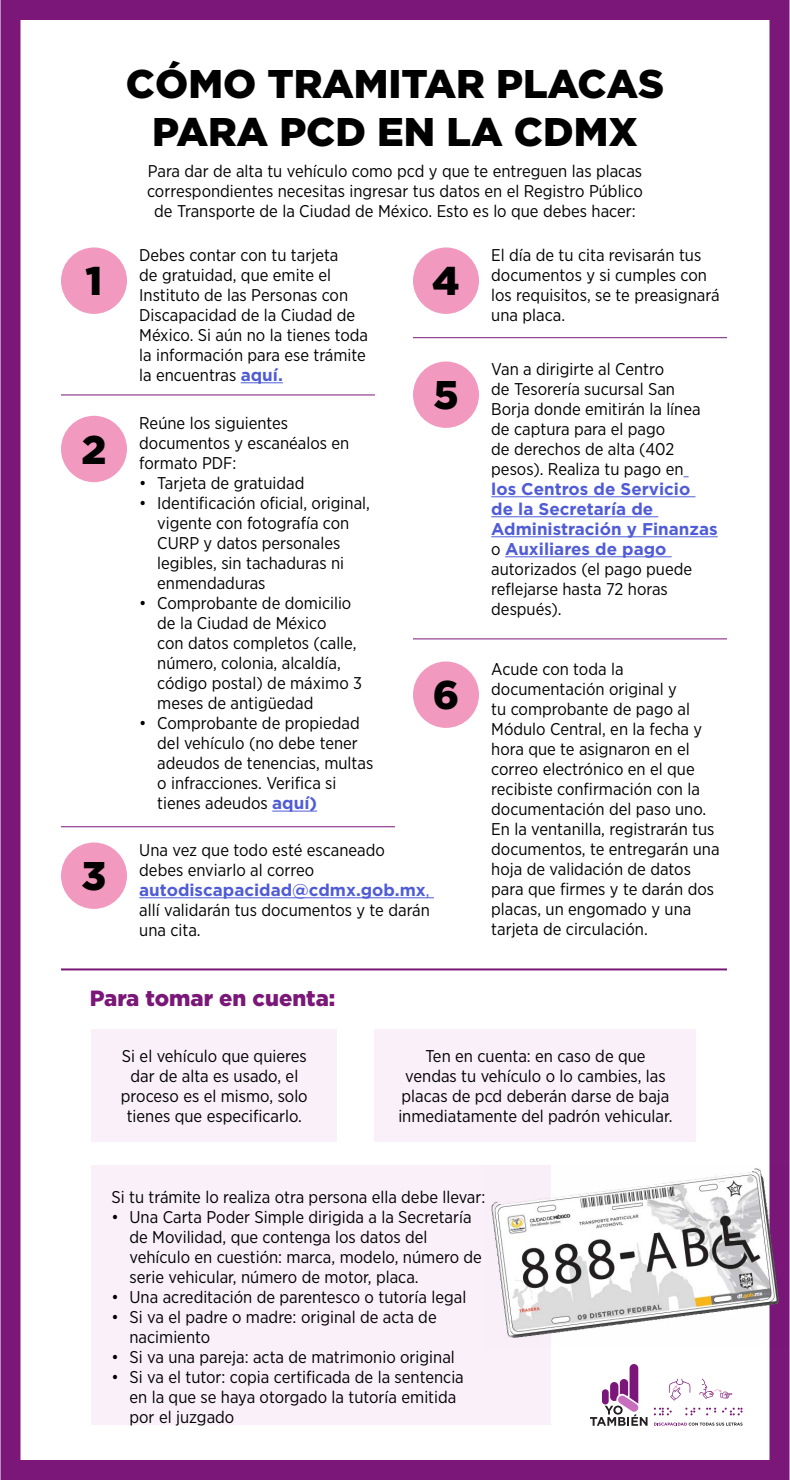
<style>
.page{position:relative;width:790px;height:1480px;background:#fff}
.page>*{position:absolute;margin:0;border:0;box-sizing:border-box;transform-origin:0 0}
.t1{font:900 40px/48px "Gotham";color:#000;text-align:center}
.Texto{font:900 22px "Gotham";color:#7a1778}
.Texto-2{font:17px/20px "Gotham Narrow";color:#000}
.Viñetas{font:17px/20px "Gotham Narrow";color:#000}
.sumario{font:17px/20px "Gotham Narrow";color:#000;text-align:center}
.s1{font-family:"Gotham";font-weight:700;color:#4f5cd6}
.s2{color:#4f5cd6}
</style>
<div class="page">
<div style="left:0;top:0;width:790px;height:1480px;border:20px solid #7a1778"></div>
<hr style="left:61px;top:395px;width:314px;height:1px;background:#7a1778">
<hr style="left:413px;top:337px;width:314px;height:1px;background:#7a1778">
<hr style="left:413px;top:639px;width:314px;height:1px;background:#7a1778">
<hr style="left:61px;top:826px;width:334px;height:1px;background:#7a1778">
<hr style="left:61px;top:968px;width:666px;height:2px;background:#7a1778">
<svg style="left:590px;top:1364px;width:58px;height:62px"></svg>
<svg style="left:669px;top:1379px;width:22px;height:22px"></svg>
<svg style="left:699px;top:1379px;width:33px;height:20px"></svg>
<svg style="left:654px;top:1423px;width:89px;height:3px"></svg>
<svg style="left:654px;top:1408px;width:18px;height:7px"></svg>
<svg style="left:685px;top:1408px;width:15px;height:7px"></svg>
<svg style="left:706px;top:1408px;width:10px;height:7px"></svg>
<svg style="left:722px;top:1408px;width:21px;height:7px"></svg>
<hr style="left:241px;top:382px;width:42px;height:1px;background:#4f5cd6">
<div style="left:61px;top:247px;width:66px;height:67px;background:#f299bf;border-radius:50%"></div>
<div style="left:413px;top:247px;width:66px;height:67px;background:#f299bf;border-radius:50%"></div>
<hr style="left:491px;top:496px;width:205px;height:1px;background:#4f5cd6">
<hr style="left:491px;top:516px;width:167px;height:1px;background:#4f5cd6">
<hr style="left:491px;top:536px;width:227px;height:1px;background:#4f5cd6">
<hr style="left:505px;top:556px;width:167px;height:1px;background:#4f5cd6">
<div style="left:413px;top:361px;width:66px;height:67px;background:#f299bf;border-radius:50%"></div>
<div style="left:413px;top:661px;width:66px;height:67px;background:#f299bf;border-radius:50%"></div>
<hr style="left:139px;top:897px;width:295px;height:1px;background:#4f5cd6">
<div style="left:61px;top:842px;width:66px;height:67px;background:#f299bf;border-radius:50%"></div>
<hr style="left:272px;top:811px;width:45px;height:1px;background:#4f5cd6">
<div style="left:61px;top:416px;width:66px;height:66px;background:#f299bf;border-radius:50%"></div>
<div style="left:92px;top:1029px;width:245px;height:113px;background:#f9f0f9"></div>
<div style="left:92px;top:1165px;width:459px;height:260px;background:#f9f0f9"></div>
<div style="left:375px;top:1029px;width:321px;height:113px;background:#f9f0f9"></div>
<img style="left:491px;top:1165px;width:299px;height:182px">
<h2 class="t1" style="left:86px;top:256px;width:18px">1</h2>
<h2 class="t1" style="left:82px;top:424px;width:26px">2</h2>
<h2 class="t1" style="left:82px;top:851px;width:26px">3</h2>
<h1 class="t1" style="left:126px;top:58px;width:540px">CÓMO TRAMITAR PLACAS<br>PARA PCD EN LA CDMX</h1>
<p class="sumario" style="left:147px;top:161px;width:497px">Para dar de alta tu vehículo como pcd y que te entreguen las placas correspondientes necesitas ingresar tus datos en el Registro Público de Transporte de la Ciudad de México. Esto es lo que debes hacer:</p>
<p class="Texto-2" style="left:139px;top:245px;width:230px">Debes contar con tu tarjeta<br>de gratuidad, que emite el<br>Instituto de las Personas con<br>Discapacidad de la Ciudad de<br>México. Si aún no la tienes toda la información para ese trámite la encuentras <span class="s1">aquí.</span></p>
<p class="Texto-2" style="left:139px;top:413px;width:212px">Reúne los siguientes documentos y escanéalos en formato PDF:</p>
<p class="Viñetas" style="left:139px;top:473px;width:167px">• Tarjeta de gratuidad</p>
<p class="Viñetas" style="left:157px;top:493px;width:214px;text-indent:-18px">• Identificación oficial, original, vigente con fotografía con<br>CURP y datos personales legibles, sin tachaduras ni enmendaduras</p>
<p class="Viñetas" style="left:157px;top:593px;width:206px;text-indent:-18px">• Comprobante de domicilio de la Ciudad de México<br>con datos completos (calle, número, colonia, alcaldía, código postal) de máximo 3 meses de antigüedad</p>
<p class="Texto-2" style="left:157px;top:713px;width:218px;text-indent:-18px">• Comprobante de propiedad del vehículo (no debe tener adeudos de tenencias, multas o infracciones. Verifica si tienes adeudos <span class="s1">aquí)</span></p>
<h2 class="t1" style="left:432px;top:256px;width:29px">4</h2>
<h2 class="t1" style="left:433px;top:370px;width:27px">5</h2>
<h2 class="t1" style="left:433px;top:670px;width:28px">6</h2>
<p class="Texto-2" style="left:139px;top:840px;width:247px">Una vez que todo esté escaneado debes enviarlo al correo</p>
<p class="Texto-2" style="left:139px;top:880px;width:292px;text-align:justify"><span class="s1">autodiscapacidad@cdmx.gob.mx</span><span class="s2">, </span>allí validarán tus documentos y te darán una cita.</p>
<p class="Texto-2" style="left:491px;top:245px;width:230px">El día de tu cita revisarán tus documentos y si cumples con los requisitos, se te preasignará una placa.</p>
<p class="Texto-2" style="left:491px;top:359px;width:228px">Van a dirigirte al Centro<br>de Tesorería sucursal San<br>Borja donde emitirán la línea de captura para el pago<br>de derechos de alta (402 pesos). Realiza tu pago en<br><span class="s1">los Centros de Servicio<br>de la Secretaría de<br>Administración y Finanzas </span>o <span class="s1">Auxiliares de pago </span>autorizados (el pago puede reflejarse hasta 72 horas después).</p>
<p class="Texto-2" style="left:491px;top:659px;width:230px">Acude con toda la documentación original y<br>tu comprobante de pago al<br>Módulo Central, en la fecha y hora que te asignaron en el correo electrónico en el que recibiste confirmación con la documentación del paso uno.<br>En la ventanilla, registrarán tus documentos, te entregarán una hoja de validación de datos para que firmes y te darán dos placas, un engomado y una tarjeta de circulación.</p>
<p class="Texto" style="left:90px;top:986px;width:247px">Para tomar en cuenta:</p>
<p class="Texto-2" style="left:121px;top:1046px;width:188px;text-align:center">Si el vehículo que quieres dar de alta es usado, el proceso es el mismo, solo tienes que especificarlo.</p>
<p class="Texto-2" style="left:398px;top:1046px;width:276px;text-align:center">Ten en cuenta: en caso de que vendas tu vehículo o lo cambies, las placas de pcd deberán darse de baja inmediatamente del padrón vehicular.</p>
<p class="Texto-2" style="left:112px;top:1187px;width:375px">Si tu trámite lo realiza otra persona ella debe llevar:</p>
<p class="Viñetas" style="left:130px;top:1207px;width:354px;text-indent:-18px">• Una Carta Poder Simple dirigida a la Secretaría de Movilidad, que contenga los datos del vehículo en cuestión: marca, modelo, número de serie vehicular, número de motor, placa.</p>
<p class="Viñetas" style="left:112px;top:1287px;width:356px">• Una acreditación de parentesco o tutoría legal</p>
<p class="Viñetas" style="left:130px;top:1307px;width:309px;text-indent:-18px">• Si va el padre o madre: original de acta de nacimiento</p>
<p class="Viñetas" style="left:112px;top:1347px;width:345px">• Si va una pareja: acta de matrimonio original</p>
<p class="Viñetas" style="left:130px;top:1367px;width:336px;text-indent:-18px">• Si va el tutor: copia certificada de la sentencia en la que se haya otorgado la tutoría emitida por el juzgado</p>
</div>
